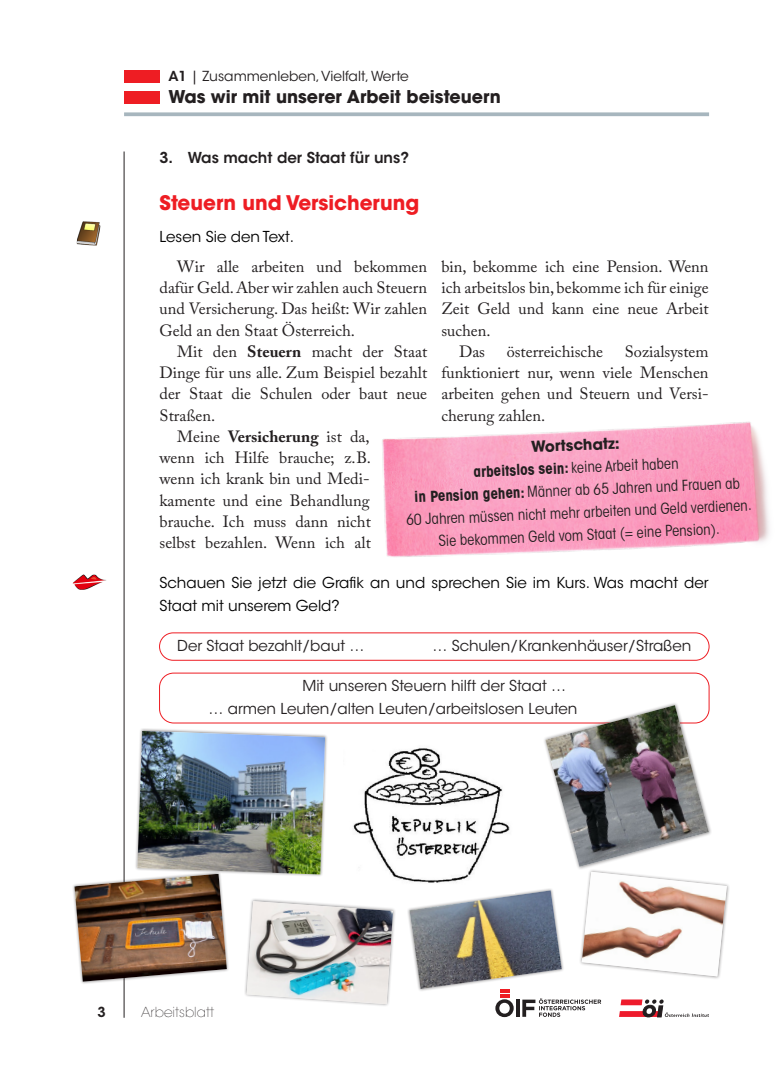
<style>
.page{position:relative;width:780px;height:1088px;background:#fff}
.page>*{position:absolute;margin:0;border:0;box-sizing:border-box;transform-origin:0 0}
.t1{font:700 20px "ITC Avant Garde Std";color:#ee1d23}
.t2{font:700 17.5px "ITC Avant Garde Std";color:#231f20}
.t3{font:16.25px/21.2px "Adobe Caslon Pro";color:#231f20;text-align:justify}
.t4{font:700 16.25px "Adobe Caslon Pro";color:#231f20}
.t5{font:condensed 15px/22.5px "ITC Avant Garde Std";color:#231f20;text-align:center}
.t6{font:15px/22.5px "ITC Avant Garde Std";color:#231f20}
.t7{font:15px/22.5px "ITC Avant Garde Std";color:#000}
.t8{font:600 15px "ITC Avant Garde Std";color:#231f20}
.t9{font:13.75px "ITC Avant Garde Std";color:#231f20}
.t10{font:200 13.75px "ITC Avant Garde Std";color:#231f20}
.t11{font:600 13.75px "ITC Avant Garde Std";color:#231f20}
.s1{font-weight:600}
.s2{font-weight:700}
.s3{font-weight:400}
.s4{font-weight:700;font-stretch:normal}
</style>
<div class="page">
<svg style="left:124px;top:112px;width:585px;height:4px;background:#b0bdc4"></svg>
<hr style="left:124px;top:151px;width:1px;height:867px;background:#231f20">
<div style="left:124px;top:91px;width:35px;height:12px;background:#ee1d23"></div>
<div style="left:124px;top:71px;width:35px;height:12px;background:#ee1d23"></div>
<div style="left:159px;top:632px;width:550px;height:28px;border:1px solid #ee1d23;border-radius:14px"></div>
<div style="left:159px;top:673px;width:550px;height:50px;border:1px solid #ee1d23;border-radius:14px"></div>
<img style="left:77px;top:221px;width:23px;height:25px">
<img style="left:382px;top:422px;width:387px;height:135px">
<img style="left:73px;top:574px;width:33px;height:16px">
<div style="left:578px;top:868px;width:152px;height:111px;background:#231f20;opacity:.5"></div>
<img style="left:409px;top:705px;width:317px;height:312px">
<img style="left:409px;top:890px;width:152px;height:99px">
<div style="left:135px;top:728px;width:193px;height:149px;background:#231f20;opacity:.5"></div>
<div style="left:243px;top:898px;width:153px;height:109px;background:#231f20;opacity:.5"></div>
<img style="left:74px;top:731px;width:319px;height:273px">
<img style="left:246px;top:901px;width:147px;height:103px">
<img style="left:343px;top:742px;width:171px;height:151px">
<p class="t9" style="left:168px;top:68px;width:242px"><span class="s1">A1</span> | Zusammenleben, Vielfalt, Werte</p>
<p class="t2" style="left:168px;top:86px;width:334px">Was wir mit unserer Arbeit beisteuern</p>
<p class="t8" style="left:159px;top:148px;width:251px">3. Was macht der Staat für uns?</p>
<p class="t1" style="left:159px;top:190px;width:261px">Steuern und Versicherung</p>
<p class="t7" style="left:159px;top:225px;width:136px">Lesen Sie den Text.</p>
<p class="t3" style="left:159px;top:256px;width:269px;text-indent:18px">Wir alle arbeiten und bekommen dafür Geld. Aber wir zahlen auch Steuern und Versicherung. Das heißt: Wir zahlen Geld an den Staat Österreich.</p>
<p class="t3" style="left:177px;top:341px;width:251px">Mit den <span class="s2">Steuern</span> macht der Staat</p>
<p class="t3" style="left:159px;top:362px;width:269px">Dinge für uns alle. Zum Beispiel bezahlt</p>
<p class="t3" style="left:159px;top:383px;width:269px">der Staat die Schulen oder baut neue</p>
<p class="t3" style="left:159px;top:404px;width:57px">Straßen.</p>
<p class="t4" style="left:177px;top:427px;width:194px"><span class="s3">Meine</span> Versicherung <span class="s3">ist da,</span></p>
<p class="t3" style="left:159px;top:447px;width:213px">wenn ich Hilfe brauche; z.B.</p>
<p class="t3" style="left:159px;top:468px;width:212px">wenn ich krank bin und Medi-</p>
<p class="t3" style="left:159px;top:489px;width:211px">kamente und eine Behandlung</p>
<p class="t3" style="left:159px;top:511px;width:213px">brauche. Ich muss dann nicht</p>
<p class="t3" style="left:159px;top:532px;width:213px">selbst bezahlen. Wenn ich alt</p>
<p class="t3" style="left:441px;top:256px;width:269px">bin, bekomme ich eine Pension. Wenn</p>
<p class="t3" style="left:441px;top:277px;width:269px">ich arbeitslos bin, bekomme ich für einige</p>
<p class="t3" style="left:441px;top:298px;width:269px">Zeit Geld und kann eine neue Arbeit</p>
<p class="t3" style="left:441px;top:319px;width:51px">suchen.</p>
<p class="t3" style="left:459px;top:341px;width:27px">Das</p>
<p class="t3" style="left:506px;top:341px;width:98px">österreichische</p>
<p class="t3" style="left:441px;top:341px;width:269px;text-indent:183px">Sozialsystem funktioniert nur, wenn viele Menschen arbeiten gehen und Steuern und Versi&shy;cherung zahlen.</p>
<p class="t5" style="left:403px;top:440px;width:347px;rotate:-2deg"><span class="s4">Wortschatz:<br></span><span class="s2">arbeitslos sein:</span> keine Arbeit haben<br><span class="s2">in Pension gehen:</span> Männer ab 65 Jahren und Frauen ab<br>60 Jahren müssen nicht mehr arbeiten und Geld verdienen.<br>Sie bekommen Geld vom Staat (= eine Pension).</p>
<p class="t7" style="left:159px;top:572px;width:550px">Schauen Sie jetzt die Grafik an und sprechen Sie im Kurs. Was macht der<br>Staat mit unserem Geld?</p>
<p class="t6" style="left:177px;top:634px;width:189px">Der Staat bezahlt/baut …</p>
<p class="t6" style="left:432px;top:634px;width:260px">… Schulen/Krankenhäuser/Straßen</p>
<p class="t6" style="left:208px;top:675px;width:370px;text-indent:94px">Mit unseren Steuern hilft der Staat … … armen Leuten/alten Leuten/arbeitslosen Leuten</p>
<p class="t11" style="left:97px;top:1003px;width:10px">3</p>
<p class="t10" style="left:141px;top:1004px;width:75px">Arbeitsblatt</p>
</div>
